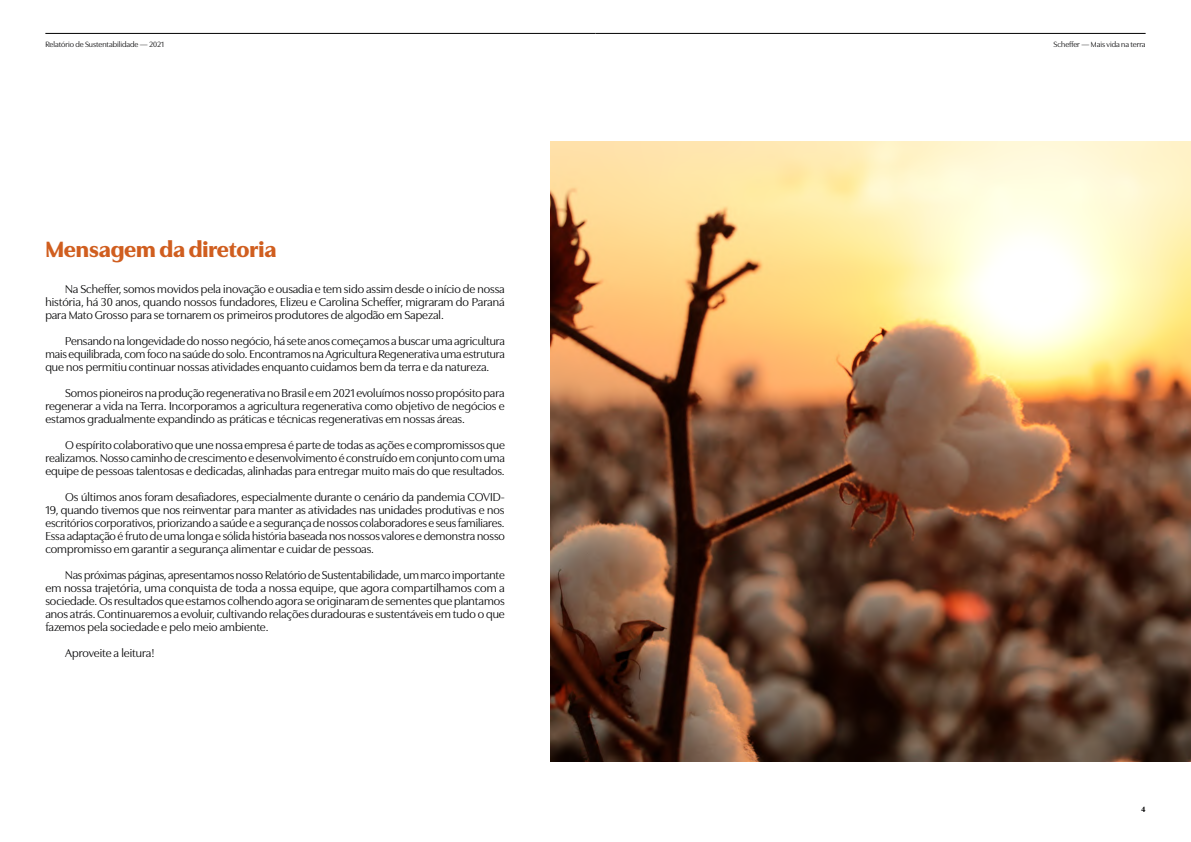
<style>
.page{position:relative;width:1191px;height:842px;background:#fff}
.page>*{position:absolute;margin:0;border:0;box-sizing:border-box;transform-origin:0 0}
.t1{font:900 23px "Utile Display";letter-spacing:-.005em;color:#d05e1f}
.t2{font:12px/13px "Utile Display";color:#020203;text-align:justify}
.t3{font:8px "Utile Display";color:#020203}
.t4{font:700 8px "Utile Display";color:#020203}
</style>
<div class="page">
<img style="left:550px;top:142px;width:641px;height:619px">
<hr style="left:45px;top:33px;width:550px;height:1px;background:#000">
<hr style="left:595px;top:33px;width:550px;height:1px;background:#000">
<p class="t3" style="left:45px;top:38px;width:120px">Relatório de Sustentabilidade — 2021</p>
<p class="t3" style="left:1053px;top:38px;width:94px">Scheffer — Mais vida na terra</p>
<h1 class="t1" style="left:45px;top:231px;width:233px">Mensagem da diretoria</h1>
<p class="t2" style="left:45px;top:281px;width:461px;text-indent:20px">Na Scheffer, somos movidos pela inovação e ousadia e tem sido assim desde o início de nossa história, há 30 anos, quando nossos fundadores, Elizeu e Carolina Scheffer, migraram do Paraná para Mato Grosso para se tornarem os primeiros produtores de algodão em Sapezal.</p>
<p class="t2" style="left:45px;top:333px;width:461px;text-indent:20px">Pensando na longevidade do nosso negócio, há sete anos começamos a buscar uma agricultura mais equilibrada, com foco na saúde do solo. Encontramos na Agricultura Regenerativa uma estrutura que nos permitiu continuar nossas atividades enquanto cuidamos bem da terra e da natureza.</p>
<p class="t2" style="left:45px;top:385px;width:461px;text-indent:20px">Somos pioneiros na produção regenerativa no Brasil e em 2021 evoluímos nosso propósito para regenerar a vida na Terra. Incorporamos a agricultura regenerativa como objetivo de negócios e estamos gradualmente expandindo as práticas e técnicas regenerativas em nossas áreas.</p>
<p class="t2" style="left:45px;top:437px;width:461px;text-indent:20px">O espírito colaborativo que une nossa empresa é parte de todas as ações e compromissos que realizamos. Nosso caminho de crescimento e desenvolvimento é construído em conjunto com uma equipe de pessoas talentosas e dedicadas, alinhadas para entregar muito mais do que resultados.</p>
<p class="t2" style="left:45px;top:489px;width:461px;text-indent:20px">Os últimos anos foram desafiadores, especialmente durante o cenário da pandemia COVID-19, quando tivemos que nos reinventar para manter as atividades nas unidades produtivas e nos escritórios corporativos, priorizando a saúde e a segurança de nossos colaboradores e seus familiares.<br>Essa adaptação é fruto de uma longa e sólida história baseada nos nossos valores e demonstra nosso compromisso em garantir a segurança alimentar e cuidar de pessoas.</p>
<p class="t2" style="left:45px;top:567px;width:461px;text-indent:20px">Nas próximas páginas, apresentamos nosso Relatório de Sustentabilidade, um marco importante em nossa trajetória, uma conquista de toda a nossa equipe, que agora compartilhamos com a sociedade. Os resultados que estamos colhendo agora se originaram de sementes que plantamos anos atrás. Continuaremos a evoluir, cultivando relações duradouras e sustentáveis em tudo o que fazemos pela sociedade e pelo meio ambiente.</p>
<p class="t2" style="left:65px;top:645px;width:91px">Aproveite a leitura!</p>
<p class="t4" style="left:1141px;top:803px;width:6px">4</p>
</div>
